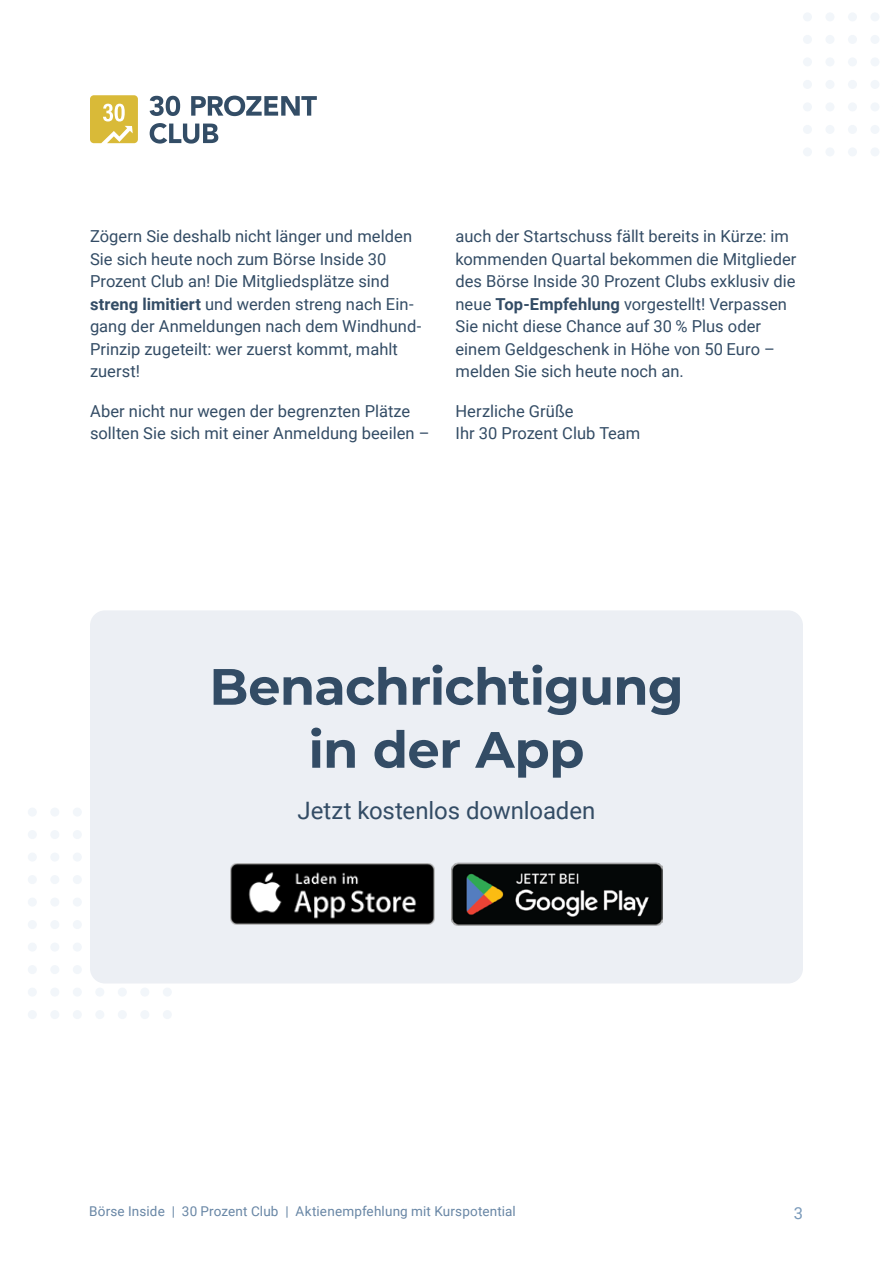
<style>
.page{position:relative;width:893px;height:1263px;background:#fff}
.page>*{position:absolute;margin:0;border:0;box-sizing:border-box;transform-origin:0 0}
.t1{font:700 51px/63px "Montserrat";letter-spacing:-.015em;color:#334c65;text-align:center}
.t2{font:24px "Roboto";letter-spacing:-.005em;color:#334c65}
.t3{font:16.5px/22.5px "Roboto";letter-spacing:.005em;color:#334c65}
.t4{font:16.5px "Roboto";color:#7a9aba}
.t5{font:13.5px "Roboto";letter-spacing:.01em;color:#6886a5}
.s1{font-weight:700}
</style>
<div class="page">
<div style="left:28px;top:897px;width:9px;height:9px;background:#f2f6fa;border-radius:50%"></div>
<div style="left:50px;top:897px;width:9px;height:9px;background:#f2f6fa;border-radius:50%"></div>
<div style="left:73px;top:897px;width:9px;height:9px;background:#f2f6fa;border-radius:50%"></div>
<div style="left:28px;top:830px;width:9px;height:9px;background:#f2f6fa;border-radius:50%"></div>
<div style="left:50px;top:830px;width:9px;height:9px;background:#f2f6fa;border-radius:50%"></div>
<div style="left:73px;top:830px;width:9px;height:9px;background:#f2f6fa;border-radius:50%"></div>
<div style="left:28px;top:965px;width:9px;height:9px;background:#f2f6fa;border-radius:50%"></div>
<div style="left:50px;top:965px;width:9px;height:9px;background:#f2f6fa;border-radius:50%"></div>
<div style="left:73px;top:965px;width:9px;height:9px;background:#f2f6fa;border-radius:50%"></div>
<div style="left:28px;top:920px;width:9px;height:9px;background:#f2f6fa;border-radius:50%"></div>
<div style="left:50px;top:920px;width:9px;height:9px;background:#f2f6fa;border-radius:50%"></div>
<div style="left:73px;top:920px;width:9px;height:9px;background:#f2f6fa;border-radius:50%"></div>
<div style="left:28px;top:852px;width:9px;height:9px;background:#f2f6fa;border-radius:50%"></div>
<div style="left:50px;top:852px;width:9px;height:9px;background:#f2f6fa;border-radius:50%"></div>
<div style="left:73px;top:852px;width:9px;height:9px;background:#f2f6fa;border-radius:50%"></div>
<div style="left:28px;top:987px;width:9px;height:9px;background:#f2f6fa;border-radius:50%"></div>
<div style="left:50px;top:987px;width:9px;height:9px;background:#f2f6fa;border-radius:50%"></div>
<div style="left:73px;top:987px;width:9px;height:9px;background:#f2f6fa;border-radius:50%"></div>
<div style="left:95px;top:987px;width:9px;height:9px;background:#f2f6fa;border-radius:50%"></div>
<div style="left:118px;top:987px;width:9px;height:9px;background:#f2f6fa;border-radius:50%"></div>
<div style="left:140px;top:987px;width:9px;height:9px;background:#f2f6fa;border-radius:50%"></div>
<div style="left:163px;top:987px;width:9px;height:9px;background:#f2f6fa;border-radius:50%"></div>
<div style="left:28px;top:807px;width:9px;height:9px;background:#f2f6fa;border-radius:50%"></div>
<div style="left:50px;top:807px;width:9px;height:9px;background:#f2f6fa;border-radius:50%"></div>
<div style="left:73px;top:807px;width:9px;height:9px;background:#f2f6fa;border-radius:50%"></div>
<div style="left:28px;top:942px;width:9px;height:9px;background:#f2f6fa;border-radius:50%"></div>
<div style="left:50px;top:942px;width:9px;height:9px;background:#f2f6fa;border-radius:50%"></div>
<div style="left:73px;top:942px;width:9px;height:9px;background:#f2f6fa;border-radius:50%"></div>
<div style="left:28px;top:875px;width:9px;height:9px;background:#f2f6fa;border-radius:50%"></div>
<div style="left:50px;top:875px;width:9px;height:9px;background:#f2f6fa;border-radius:50%"></div>
<div style="left:73px;top:875px;width:9px;height:9px;background:#f2f6fa;border-radius:50%"></div>
<div style="left:28px;top:1010px;width:9px;height:9px;background:#f2f6fa;border-radius:50%"></div>
<div style="left:50px;top:1010px;width:9px;height:9px;background:#f2f6fa;border-radius:50%"></div>
<div style="left:73px;top:1010px;width:9px;height:9px;background:#f2f6fa;border-radius:50%"></div>
<div style="left:95px;top:1010px;width:9px;height:9px;background:#f2f6fa;border-radius:50%"></div>
<div style="left:118px;top:1010px;width:9px;height:9px;background:#f2f6fa;border-radius:50%"></div>
<div style="left:140px;top:1010px;width:9px;height:9px;background:#f2f6fa;border-radius:50%"></div>
<div style="left:163px;top:1010px;width:9px;height:9px;background:#f2f6fa;border-radius:50%"></div>
<div style="left:90px;top:610px;width:713px;height:373px;background:#eceff4;border-radius:15px"></div>
<img style="left:230px;top:864px;width:204px;height:60px">
<img style="left:452px;top:862px;width:211px;height:64px">
<div style="left:803px;top:35px;width:9px;height:9px;background:#f2f6fa;border-radius:50%"></div>
<div style="left:825px;top:35px;width:9px;height:9px;background:#f2f6fa;border-radius:50%"></div>
<div style="left:848px;top:35px;width:9px;height:9px;background:#f2f6fa;border-radius:50%"></div>
<div style="left:870px;top:35px;width:9px;height:9px;background:#f2f6fa;border-radius:50%"></div>
<div style="left:803px;top:102px;width:9px;height:9px;background:#f2f6fa;border-radius:50%"></div>
<div style="left:825px;top:102px;width:9px;height:9px;background:#f2f6fa;border-radius:50%"></div>
<div style="left:848px;top:102px;width:9px;height:9px;background:#f2f6fa;border-radius:50%"></div>
<div style="left:870px;top:102px;width:9px;height:9px;background:#f2f6fa;border-radius:50%"></div>
<div style="left:803px;top:57px;width:9px;height:9px;background:#f2f6fa;border-radius:50%"></div>
<div style="left:825px;top:57px;width:9px;height:9px;background:#f2f6fa;border-radius:50%"></div>
<div style="left:848px;top:57px;width:9px;height:9px;background:#f2f6fa;border-radius:50%"></div>
<div style="left:870px;top:57px;width:9px;height:9px;background:#f2f6fa;border-radius:50%"></div>
<div style="left:803px;top:125px;width:9px;height:9px;background:#f2f6fa;border-radius:50%"></div>
<div style="left:825px;top:125px;width:9px;height:9px;background:#f2f6fa;border-radius:50%"></div>
<div style="left:848px;top:125px;width:9px;height:9px;background:#f2f6fa;border-radius:50%"></div>
<div style="left:870px;top:125px;width:9px;height:9px;background:#f2f6fa;border-radius:50%"></div>
<div style="left:803px;top:80px;width:9px;height:9px;background:#f2f6fa;border-radius:50%"></div>
<div style="left:825px;top:80px;width:9px;height:9px;background:#f2f6fa;border-radius:50%"></div>
<div style="left:848px;top:80px;width:9px;height:9px;background:#f2f6fa;border-radius:50%"></div>
<div style="left:870px;top:80px;width:9px;height:9px;background:#f2f6fa;border-radius:50%"></div>
<div style="left:803px;top:12px;width:9px;height:9px;background:#f2f6fa;border-radius:50%"></div>
<div style="left:825px;top:12px;width:9px;height:9px;background:#f2f6fa;border-radius:50%"></div>
<div style="left:848px;top:12px;width:9px;height:9px;background:#f2f6fa;border-radius:50%"></div>
<div style="left:870px;top:12px;width:9px;height:9px;background:#f2f6fa;border-radius:50%"></div>
<div style="left:803px;top:147px;width:9px;height:9px;background:#f2f6fa;border-radius:50%"></div>
<div style="left:825px;top:147px;width:9px;height:9px;background:#f2f6fa;border-radius:50%"></div>
<div style="left:848px;top:147px;width:9px;height:9px;background:#f2f6fa;border-radius:50%"></div>
<div style="left:870px;top:147px;width:9px;height:9px;background:#f2f6fa;border-radius:50%"></div>
<svg style="left:150px;top:96px;width:30px;height:20px"></svg>
<svg style="left:191px;top:96px;width:126px;height:20px"></svg>
<svg style="left:150px;top:123px;width:68px;height:21px"></svg>
<svg style="left:90px;top:95px;width:48px;height:48px;background:#dfc559"></svg>
<p class="t3" style="left:90px;top:225px;width:333px">Zögern Sie deshalb nicht länger und melden Sie sich heute noch zum Börse Inside 30<br>Prozent Club an! Die Mitgliedsplätze sind <span class="s1">streng limitiert</span> und werden streng nach Ein&shy;gang der Anmeldungen nach dem Windhund-Prinzip zugeteilt: wer zuerst kommt, mahlt zuerst!</p>
<p class="t3" style="left:90px;top:399px;width:341px">Aber nicht nur wegen der begrenzten Plätze sollten Sie sich mit einer Anmeldung beeilen –</p>
<p class="t3" style="left:455px;top:225px;width:342px">auch der Startschuss fällt bereits in Kürze: im kommenden Quartal bekommen die Mitglieder des Börse Inside 30 Prozent Clubs exklusiv die neue <span class="s1">Top-Empfehlung</span> vorgestellt! Verpassen Sie nicht diese Chance auf 30 % Plus oder einem Geldgeschenk in Höhe von 50 Euro – melden Sie sich heute noch an.</p>
<p class="t3" style="left:455px;top:399px;width:186px">Herzliche Grüße<br>Ihr 30 Prozent Club Team</p>
<h1 class="t1" style="left:209px;top:653px;width:476px">Benachrichtigung in der App</h1>
<h2 class="t2" style="left:297px;top:793px;width:299px">Jetzt kostenlos downloaden</h2>
<p class="t5" style="left:89px;top:1202px;width:428px">Börse Inside | 30 Prozent Club | Aktienempfehlung mit Kurspotential</p>
<p class="t4" style="left:794px;top:1202px;width:11px">3</p>
</div>
